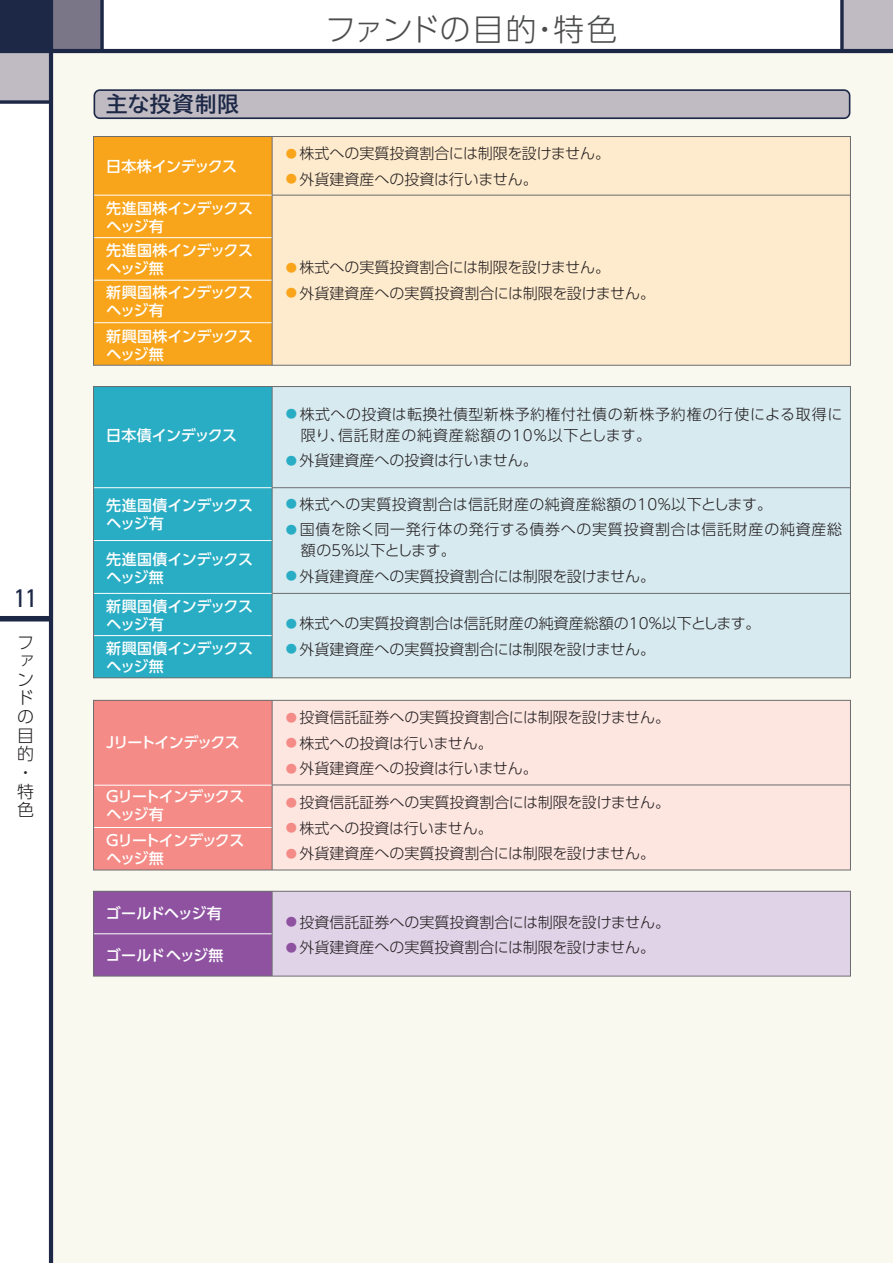
<style>
.page{position:relative;width:893px;height:1263px;background:#fff}
.page>*{position:absolute;margin:0;border:0;box-sizing:border-box;transform-origin:0 0}
.t1{font:300 30.75px "UD Shin Go Pro";letter-spacing:.005em;color:#4b4c4d}
.t2{font:condensed 25.5px "Univers LT Std";color:#1d2847}
.t3{font:700 21.3px "TBUD Go Std";letter-spacing:.05em;color:#1d2847}
.t4{font:300 16.95px/18.6px "UD Shin Go Pro";color:#231f20}
.t5{font:300 15px "UD Shin Go Pro";color:#231f20}
.t6{font:500 15px/18px "UD Shin Go Pro";letter-spacing:-.035em;color:#fff}
.t7{font:300 15px/21px "UD Shin Go Pro";letter-spacing:.035em;color:#231f20}
.t8{font:300 15px/21px "UD Shin Go Pro";letter-spacing:.045em;color:#231f20}
.t9{font:500 15px/18px "UD Shin Go Pro";letter-spacing:-.065em;color:#fff}
.t10{font:300 15px "UD Shin Go Pro";letter-spacing:.025em;color:#231f20}
.t11{font:500 15px "UD Shin Go Pro";letter-spacing:.025em;color:#fff}
.s1{font-size:11.25px;color:#f9a51b}
.s2{font-size:11.25px;color:#28adc4}
.s3{font-size:11.25px;color:#f48b86}
.s4{font-size:11.25px;color:#8e52a1}
</style>
<div class="page">
<div style="left:842px;top:0;width:51px;height:51px;background:#c0bbc3"></div>
<div style="left:0;top:0;width:51px;height:51px;background:#1d2847"></div>
<div style="left:0;top:51px;width:51px;height:51px;background:#c0bbc3"></div>
<div style="left:51px;top:0;width:51px;height:51px;background:#7a7587"></div>
<div style="left:0;top:616px;width:51px;height:5px;background:#1d2847"></div>
<div style="left:51px;top:51px;width:842px;height:1212px;background:#faf9f0"></div>
<hr style="left:49px;top:0;width:4px;height:1263px;background:#1d2847">
<hr style="left:0;top:49px;width:893px;height:4px;background:#1d2847">
<svg style="left:0;top:100px;width:49px;height:4px"></svg>
<svg style="left:100px;top:0;width:4px;height:49px"></svg>
<svg style="left:840px;top:0;width:4px;height:49px"></svg>
<div style="left:94px;top:137px;width:756px;height:228px;background:#feeacc"></div>
<div style="left:94px;top:387px;width:756px;height:291px;background:#d7eaf0"></div>
<div style="left:94px;top:700px;width:756px;height:170px;background:#fde5e0"></div>
<div style="left:94px;top:891px;width:756px;height:85px;background:#e0d3e8"></div>
<div style="left:94px;top:137px;width:178px;height:228px;background:#f9a51b"></div>
<div style="left:94px;top:387px;width:178px;height:291px;background:#28adc4"></div>
<div style="left:94px;top:700px;width:178px;height:170px;background:#f48b86"></div>
<div style="left:94px;top:891px;width:178px;height:85px;background:#8e52a1"></div>
<hr style="left:272px;top:195px;width:578px;height:1px;background:#6c6d70">
<hr style="left:272px;top:487px;width:578px;height:1px;background:#6c6d70">
<hr style="left:272px;top:593px;width:578px;height:1px;background:#6c6d70">
<hr style="left:272px;top:784px;width:578px;height:1px;background:#6c6d70">
<hr style="left:94px;top:540px;width:178px;height:1px;background:#fff">
<hr style="left:94px;top:487px;width:178px;height:1px;background:#fff">
<hr style="left:94px;top:593px;width:178px;height:1px;background:#fff">
<hr style="left:94px;top:635px;width:178px;height:1px;background:#fff">
<hr style="left:94px;top:827px;width:178px;height:1px;background:#fff">
<hr style="left:94px;top:785px;width:178px;height:1px;background:#fff">
<hr style="left:94px;top:933px;width:178px;height:1px;background:#fff">
<hr style="left:94px;top:237px;width:178px;height:1px;background:#fff">
<hr style="left:94px;top:195px;width:178px;height:1px;background:#fff">
<hr style="left:94px;top:280px;width:178px;height:1px;background:#fff">
<hr style="left:94px;top:322px;width:178px;height:1px;background:#fff">
<svg style="left:94px;top:89px;width:756px;height:30px"></svg>
<hr style="left:272px;top:137px;width:1px;height:228px;background:#6c6d70">
<hr style="left:272px;top:386px;width:1px;height:292px;background:#6c6d70">
<hr style="left:272px;top:700px;width:1px;height:170px;background:#6c6d70">
<hr style="left:272px;top:891px;width:1px;height:85px;background:#6c6d70">
<div style="left:93px;top:136px;width:758px;height:230px;border:1px solid #6c6d70"></div>
<div style="left:93px;top:700px;width:758px;height:170px;border:1px solid #6c6d70"></div>
<div style="left:93px;top:891px;width:758px;height:85px;border:1px solid #6c6d70"></div>
<h2 class="t2" style="left:14px;top:582px;width:24px">11</h2>
<p class="t4" style="left:17px;top:632px;width:18px">ファンドの目的・特色</p>
<h3 class="t3" style="left:106px;top:87px;width:134px">主な投資制限</h3>
<p class="t6" style="left:106px;top:157px;width:133px">日本株インデックス</p>
<p class="t6" style="left:106px;top:199px;width:148px">先進国株インデックスヘッジ有</p>
<p class="t6" style="left:106px;top:241px;width:148px">先進国株インデックスヘッジ無</p>
<p class="t6" style="left:106px;top:283px;width:148px">新興国株インデックスヘッジ有</p>
<p class="t6" style="left:106px;top:327px;width:148px">新興国株インデックスヘッジ無</p>
<p class="t6" style="left:106px;top:426px;width:133px">日本債インデックス</p>
<p class="t6" style="left:106px;top:496px;width:148px">先進国債インデックスヘッジ有</p>
<p class="t6" style="left:106px;top:550px;width:148px">先進国債インデックスヘッジ無</p>
<p class="t6" style="left:106px;top:597px;width:148px">新興国債インデックスヘッジ有</p>
<p class="t6" style="left:106px;top:639px;width:148px">新興国債インデックスヘッジ無</p>
<p class="t9" style="left:106px;top:733px;width:135px">Jリートインデックス</p>
<p class="t9" style="left:106px;top:787px;width:140px">Gリートインデックスヘッジ有</p>
<p class="t9" style="left:106px;top:831px;width:140px">Gリートインデックスヘッジ無</p>
<p class="t6" style="left:106px;top:904px;width:117px">ゴールドヘッジ有</p>
<p class="t11" style="left:106px;top:943px;width:119px">ゴールドヘッジ無</p>
<h1 class="t1" style="left:325px;top:4px;width:294px">ファンドの目的・特色</h1>
<p class="t5" style="left:286px;top:141px;width:326px"><span class="s1">●</span> 株式への実質投資割合には制限を設けません。</p>
<p class="t5" style="left:286px;top:167px;width:253px"><span class="s1">●</span> 外貨建資産への投資は行いません。</p>
<p class="t5" style="left:286px;top:255px;width:326px"><span class="s1">●</span> 株式への実質投資割合には制限を設けません。</p>
<p class="t5" style="left:286px;top:281px;width:371px"><span class="s1">●</span> 外貨建資産への実質投資割合には制限を設けません。</p>
<p class="t7" style="left:301px;top:403px;width:543px;text-indent:-15px"><span class="s2">●</span> 株式への投資は転換社債型新株予約権付社債の新株予約権の行使による取得に限り、信託財産の純資産総額の10％以下とします。</p>
<p class="t5" style="left:286px;top:449px;width:253px"><span class="s2">●</span> 外貨建資産への投資は行いません。</p>
<p class="t10" style="left:286px;top:492px;width:488px"><span class="s2">●</span> 株式への実質投資割合は信託財産の純資産総額の10％以下とします。</p>
<p class="t8" style="left:301px;top:518px;width:543px;text-indent:-15px"><span class="s2">●</span> 国債を除く同一発行体の発行する債券への実質投資割合は信託財産の純資産総額の５％以下とします。</p>
<p class="t5" style="left:286px;top:564px;width:371px"><span class="s2">●</span> 外貨建資産への実質投資割合には制限を設けません。</p>
<p class="t5" style="left:286px;top:611px;width:476px"><span class="s2">●</span> 株式への実質投資割合は信託財産の純資産総額の10％以下とします。</p>
<p class="t5" style="left:286px;top:637px;width:371px"><span class="s2">●</span> 外貨建資産への実質投資割合には制限を設けません。</p>
<p class="t5" style="left:286px;top:705px;width:386px"><span class="s3">●</span> 投資信託証券への実質投資割合には制限を設けません。</p>
<p class="t5" style="left:286px;top:731px;width:208px"><span class="s3">●</span> 株式への投資は行いません。</p>
<p class="t5" style="left:286px;top:756px;width:253px"><span class="s3">●</span> 外貨建資産への投資は行いません。</p>
<p class="t5" style="left:286px;top:790px;width:386px"><span class="s3">●</span> 投資信託証券への実質投資割合には制限を設けません。</p>
<p class="t5" style="left:286px;top:816px;width:208px"><span class="s3">●</span> 株式への投資は行いません。</p>
<p class="t5" style="left:286px;top:841px;width:371px"><span class="s3">●</span> 外貨建資産への実質投資割合には制限を設けません。</p>
<p class="t5" style="left:286px;top:910px;width:386px"><span class="s4">●</span> 投資信託証券への実質投資割合には制限を設けません。</p>
<p class="t5" style="left:286px;top:935px;width:371px"><span class="s4">●</span> 外貨建資産への実質投資割合には制限を設けません。</p>
</div>
